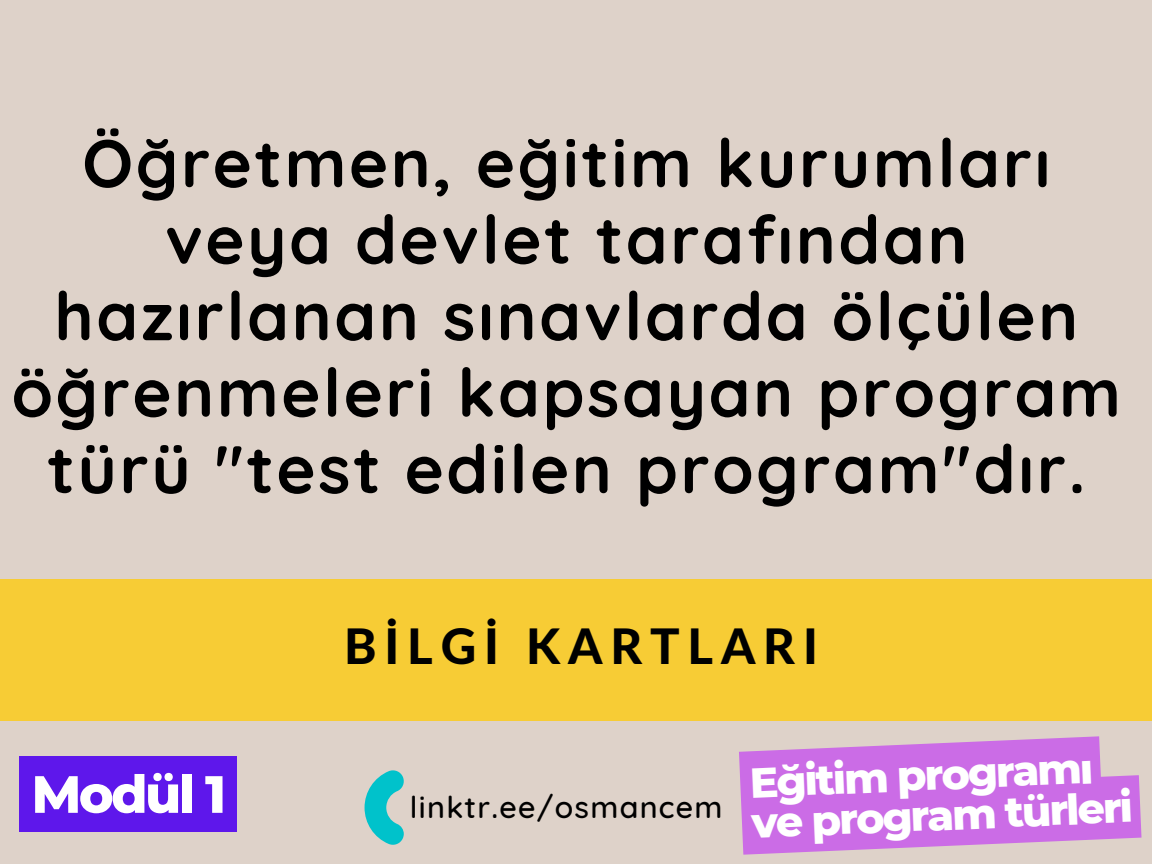
<style>
.page{position:relative;width:1152px;height:864px;background:#ded2c9}
.page>*{position:absolute;margin:0;border:0;box-sizing:border-box;transform-origin:0 0}
.t1{font:700 67.05px/76.5px "Quicksand";letter-spacing:.04em;color:#000;text-align:center}
.t2{font:800 52.35px "Montserrat";letter-spacing:-.05em;color:#fff}
.t3{font:800 49.05px "Lato Latin";letter-spacing:.16em;color:#000}
.t4{font:800 42.9px/40.3px "Montserrat";color:#fff}
.t5{font:500 30.45px "Quicksand";letter-spacing:.04em;color:#000}
</style>
<div class="page">
<div style="left:0;top:579px;width:1152px;height:142px;background:#f7cc35"></div>
<svg style="left:365px;top:770px;width:39px;height:75px"></svg>
<div style="left:19px;top:756px;width:217px;height:76px;background:#5e17eb"></div>
<svg style="left:739px;top:736px;width:403px;height:119px;fill:#cb6ce6"></svg>
<p class="t1" style="left:12px;top:124px;width:1111px">Öğretmen, eğitim kurumları veya devlet tarafından hazırlanan sınavlarda ölçülen öğrenmeleri kapsayan program türü "test edilen program"dır.</p>
<p class="t2" style="left:31px;top:762px;width:196px">Modül 1</p>
<p class="t3" style="left:344px;top:624px;width:475px">BİLGİ KARTLARI</p>
<p class="t5" style="left:410px;top:788px;width:314px">linktr.ee/osmancem</p>
<p class="t4" style="left:749px;top:761px;width:395px;rotate:-2deg">Eğitim programı ve program türleri</p>
</div>
